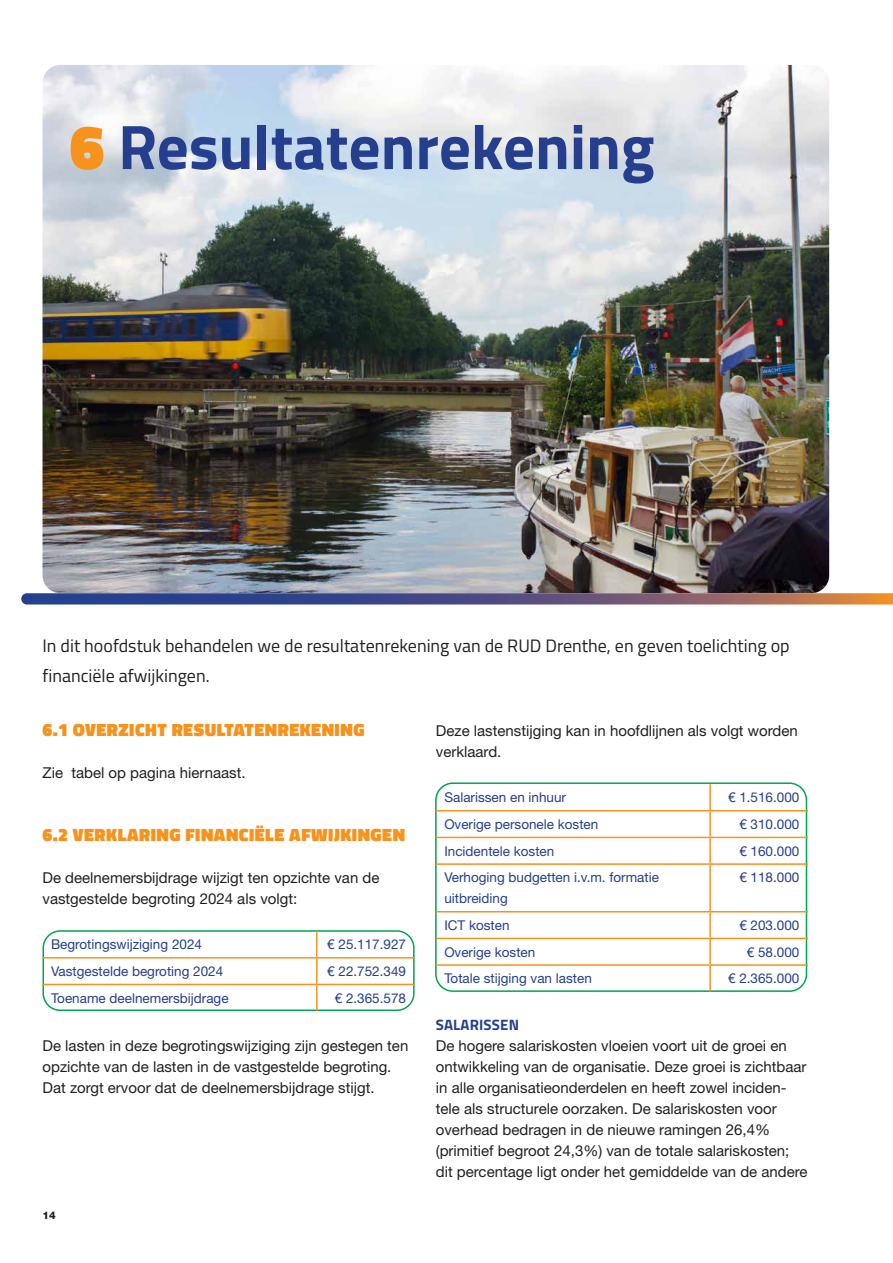
<style>
.page{position:relative;width:893px;height:1263px;background:#fff}
.page>*{position:absolute;margin:0;border:0;box-sizing:border-box;transform-origin:0 0}
.t1{font:700 63px "Titillium Web";color:#253f8e}
.t2{font:18px/30px "Titillium Web";color:#231f20}
.t3{font:900 18px "Titillium Web";letter-spacing:.03em;color:#f7931d}
.t4{font:15px/21px "Helvetica Neue LT Std";color:#231f20}
.t5{font:700 15px "Titillium Web";letter-spacing:.01em;color:#253f8e}
.t6{font:13.5px/21px "Helvetica Neue LT Std";color:#253f8e}
.t7{font:800 10.5px "Helvetica Neue LT Std";color:#231f20}
.s1{font-weight:900;color:#f7931d}
</style>
<div class="page">
<img style="left:43px;top:65px;width:786px;height:528px">
<svg style="left:21px;top:593px;width:872px;height:11px;background:#61567d"></svg>
<div style="left:43px;top:930px;width:372px;height:81px;border:2px solid #00a54f;border-radius:17px"></div>
<div style="left:435px;top:782px;width:372px;height:210px;border:2px solid #00a54f;border-radius:17px"></div>
<hr style="left:316px;top:931px;width:2px;height:26px;background:#f7931d">
<hr style="left:43px;top:957px;width:274px;height:1px;background:#f7931d">
<hr style="left:317px;top:957px;width:98px;height:1px;background:#f7931d">
<hr style="left:316px;top:958px;width:2px;height:26px;background:#f7931d">
<hr style="left:43px;top:984px;width:274px;height:1px;background:#f7931d">
<hr style="left:317px;top:984px;width:98px;height:1px;background:#f7931d">
<hr style="left:316px;top:985px;width:2px;height:26px;background:#f7931d">
<hr style="left:709px;top:784px;width:2px;height:26px;background:#f7931d">
<hr style="left:436px;top:810px;width:274px;height:1px;background:#f7931d">
<hr style="left:710px;top:810px;width:98px;height:1px;background:#f7931d">
<hr style="left:709px;top:811px;width:2px;height:26px;background:#f7931d">
<hr style="left:436px;top:837px;width:274px;height:1px;background:#f7931d">
<hr style="left:710px;top:837px;width:98px;height:1px;background:#f7931d">
<hr style="left:709px;top:838px;width:2px;height:25px;background:#f7931d">
<hr style="left:436px;top:863px;width:274px;height:2px;background:#f7931d">
<hr style="left:710px;top:863px;width:98px;height:2px;background:#f7931d">
<hr style="left:709px;top:865px;width:2px;height:46px;background:#f7931d">
<hr style="left:436px;top:911px;width:274px;height:1px;background:#f7931d">
<hr style="left:710px;top:911px;width:98px;height:1px;background:#f7931d">
<hr style="left:709px;top:912px;width:2px;height:26px;background:#f7931d">
<hr style="left:436px;top:938px;width:274px;height:1px;background:#f7931d">
<hr style="left:710px;top:938px;width:98px;height:1px;background:#f7931d">
<hr style="left:709px;top:939px;width:2px;height:25px;background:#f7931d">
<hr style="left:436px;top:964px;width:274px;height:2px;background:#f7931d">
<hr style="left:710px;top:964px;width:98px;height:2px;background:#f7931d">
<hr style="left:709px;top:966px;width:2px;height:26px;background:#f7931d">
<h1 class="t1" style="left:70px;top:99px;width:586px"><span class="s1">6</span> Resultatenrekening</h1>
<p class="t2" style="left:43px;top:630px;width:749px">In dit hoofdstuk behandelen we de resultatenrekening van de RUD Drenthe, en geven toelichting op financiële afwijkingen.</p>
<p class="t3" style="left:43px;top:717px;width:323px">6.1 OVERZICHT RESULTATENREKENING</p>
<p class="t4" style="left:43px;top:762px;width:205px">Zie tabel op pagina hiernaast.</p>
<p class="t4" style="left:436px;top:720px;width:363px">Deze lastenstijging kan in hoofdlijnen als volgt worden verklaard.</p>
<p class="t6" style="left:444px;top:787px;width:123px">Salarissen en inhuur</p>
<p class="t6" style="left:728px;top:787px;width:73px">€ 1.516.000</p>
<p class="t6" style="left:444px;top:813px;width:156px">Overige personele kosten</p>
<p class="t6" style="left:739px;top:813px;width:62px">€ 310.000</p>
<p class="t6" style="left:444px;top:840px;width:112px">Incidentele kosten</p>
<p class="t6" style="left:739px;top:840px;width:62px">€ 160.000</p>
<p class="t6" style="left:444px;top:867px;width:216px">Verhoging budgetten i.v.m. formatie uitbreiding</p>
<p class="t6" style="left:739px;top:867px;width:62px">€ 118.000</p>
<p class="t6" style="left:444px;top:914px;width:67px">ICT kosten</p>
<p class="t6" style="left:739px;top:914px;width:62px">€ 203.000</p>
<p class="t6" style="left:444px;top:941px;width:93px">Overige kosten</p>
<p class="t6" style="left:747px;top:941px;width:54px">€ 58.000</p>
<p class="t6" style="left:444px;top:968px;width:149px">Totale stijging van lasten</p>
<p class="t6" style="left:728px;top:968px;width:73px">€ 2.365.000</p>
<p class="t5" style="left:436px;top:1013px;width:85px">SALARISSEN</p>
<p class="t4" style="left:436px;top:1035px;width:373px">De hogere salariskosten vloeien voort uit de groei en ontwikkeling van de organisatie. Deze groei is zichtbaar in alle organisatieonderdelen en heeft zowel inciden&shy;tele als structurele oorzaken. De salariskosten voor overhead bedragen in de nieuwe ramingen 26,4% (primitief begroot 24,3%) van de totale salariskosten; dit percentage ligt onder het gemiddelde van de andere</p>
<p class="t3" style="left:43px;top:822px;width:364px">6.2 VERKLARING FINANCIËLE AFWIJKINGEN</p>
<p class="t4" style="left:43px;top:867px;width:338px">De deelnemersbijdrage wijzigt ten opzichte van de vastgestelde begroting 2024 als volgt:</p>
<p class="t6" style="left:51px;top:934px;width:152px">Begrotingswijziging 2024</p>
<p class="t6" style="left:327px;top:934px;width:80px">€ 25.117.927</p>
<p class="t6" style="left:51px;top:960px;width:174px">Vastgestelde begroting 2024</p>
<p class="t6" style="left:327px;top:960px;width:80px">€ 22.752.349</p>
<p class="t6" style="left:51px;top:987px;width:179px">Toename deelnemersbijdrage</p>
<p class="t6" style="left:335px;top:987px;width:73px">€ 2.365.578</p>
<p class="t4" style="left:43px;top:1035px;width:367px">De lasten in deze begrotingswijziging zijn gestegen ten opzichte van de lasten in de vastgestelde begroting.<br>Dat zorgt ervoor dat de deelnemersbijdrage stijgt.</p>
<p class="t7" style="left:43px;top:1209px;width:15px">14</p>
</div>
